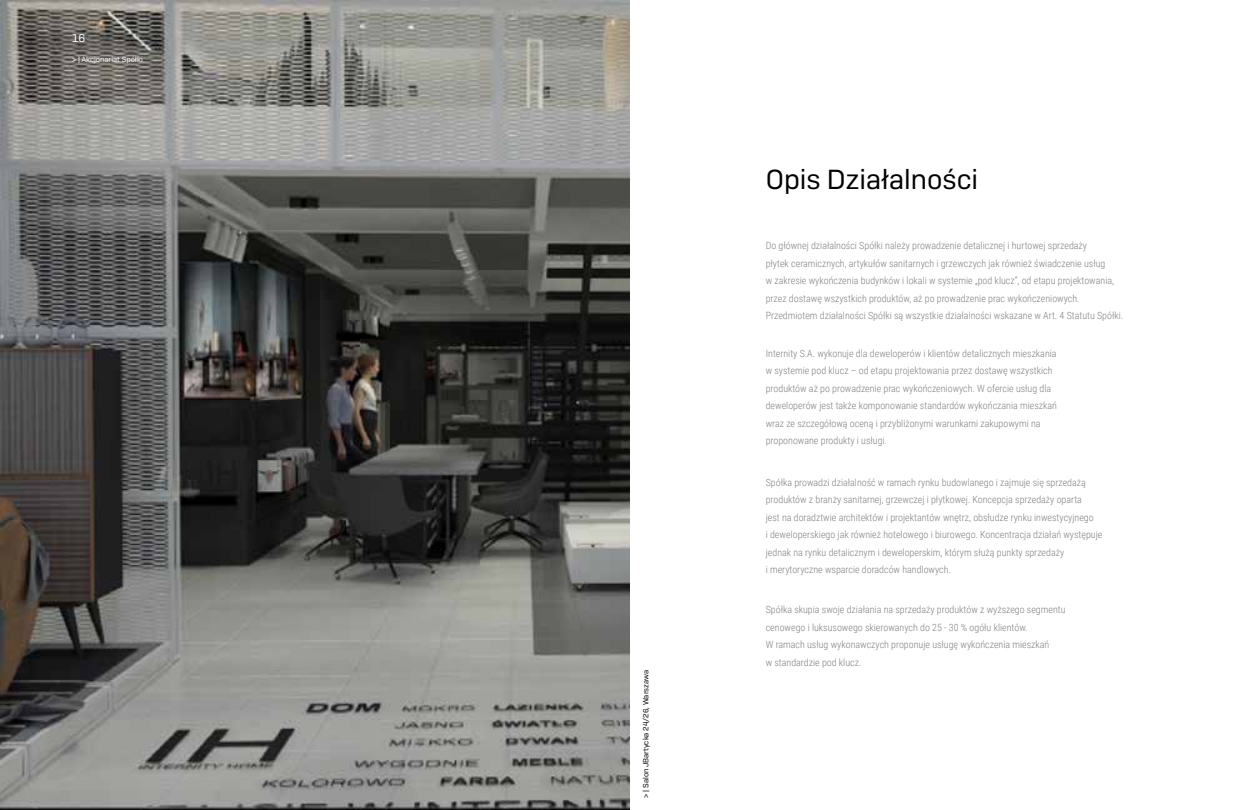
<style>
.page{position:relative;width:1260px;height:810px;background:#fff}
.page>*{position:absolute;margin:0;border:0;box-sizing:border-box;transform-origin:0 0}
.t1{font:27.5px "Camber";color:#000}
.t2{font:11.25px "Camber";color:#fff}
.t3{font:300 10px/17.5px "Roboto Condensed";color:#808184}
.t4{font:7.5px "Camber";color:#000}
.t5{font:7.5px "Camber";color:#fff}
</style>
<div class="page">
<img style="left:0;top:0;width:630px;height:810px">
<p class="t2" style="left:72px;top:31px;width:15px">16</p>
<p class="t5" style="left:72px;top:55px;width:72px">&gt; | Akcjonariat Spółki</p>
<p class="t4" style="left:641px;top:798px;width:129px;rotate:-90deg">&gt; | Salon JBartycka 24/26, Warszawa</p>
<h1 class="t1" style="left:766px;top:163px;width:214px">Opis Działalności</h1>
<p class="t3" style="left:766px;top:236px;width:359px">Do głównej działalności Spółki należy prowadzenie detalicznej i hurtowej sprzedaży<br>płytek ceramicznych, artykułów sanitarnych i grzewczych jak również świadczenie usług<br>w zakresie wykończenia budynków i lokali w systemie „pod klucz”, od etapu projektowania, przez dostawę wszystkich produktów, aż po prowadzenie prac wykończeniowych.<br>Przedmiotem działalności Spółki są wszystkie działalności wskazane w Art. 4 Statutu Spółki.</p>
<p class="t3" style="left:766px;top:344px;width:293px">Internity S.A. wykonuje dla deweloperów i klientów detalicznych mieszkania w systemie pod klucz – od etapu projektowania przez dostawę wszystkich produktów aż po prowadzenie prac wykończeniowych. W ofercie usług dla deweloperów jest także komponowanie standardów wykończania mieszkań wraz ze szczegółową oceną i przybliżonymi warunkami zakupowymi na proponowane produkty i usługi.</p>
<p class="t3" style="left:766px;top:473px;width:338px">Spółka prowadzi działalność w ramach rynku budowlanego i zajmuje się sprzedażą produktów z branży sanitarnej, grzewczej i płytkowej. Koncepcja sprzedaży oparta<br>jest na doradztwie architektów i projektantów wnętrz, obsłudze rynku inwestycyjnego<br>i deweloperskiego jak również hotelowego i biurowego. Koncentracja działań występuje jednak na rynku detalicznym i deweloperskim, którym służą punkty sprzedaży<br>i merytoryczne wsparcie doradców handlowych.</p>
<p class="t3" style="left:766px;top:600px;width:301px">Spółka skupia swoje działania na sprzedaży produktów z wyższego segmentu cenowego i luksusowego skierowanych do 25 - 30 % ogółu klientów.<br>W ramach usług wykonawczych proponuje usługę wykończenia mieszkań<br>w standardzie pod klucz.</p>
</div>
